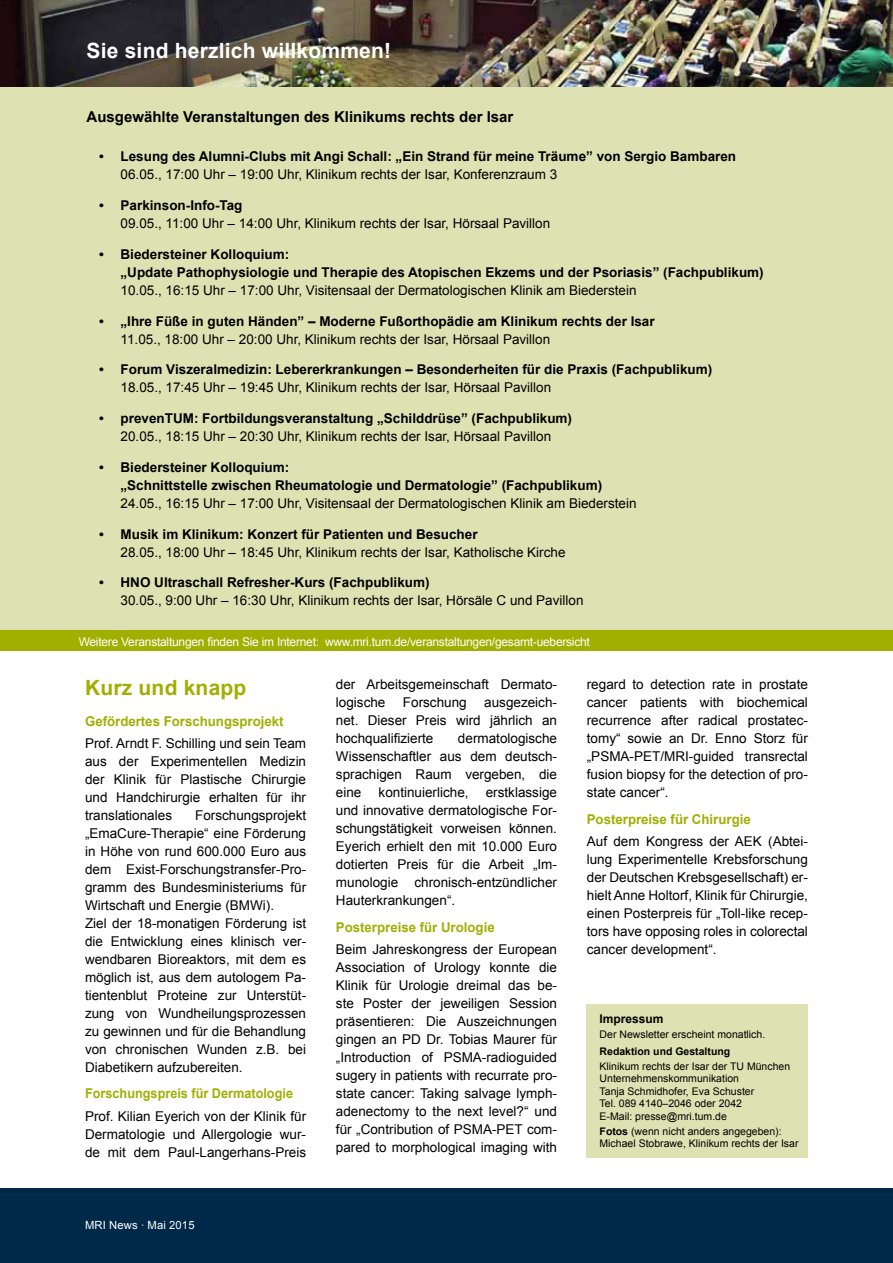
<style>
.page{position:relative;width:893px;height:1263px;background:#fff}
.page>*{position:absolute;margin:0;border:0;box-sizing:border-box;transform-origin:0 0}
.t1{font:700 21px "Arial";letter-spacing:.01em;color:#fff}
.t2{font:700 21px "Arial";letter-spacing:.01em;color:#a0af00}
.t3{font:700 15px "Arial";color:#000}
.t4{font:13.5px/18px "Arial";color:#000;text-align:justify}
.t5{font:700 13.5px/18px "Arial";color:#000}
.t6{font:700 13.5px "Arial";color:#a0af00}
.t7{font:700 13.5px "Arial";color:#a0af00;scale:.94 1}
.t8{font:12px "Arial";letter-spacing:-.02em;color:#fff}
.t9{font:700 12px "Arial";color:#000}
.t10{font:11.25px "Arial";letter-spacing:.01em;color:#fff}
.t11{font:10.5px/12.6px "Arial";color:#000}
.t12{font:700 10.5px "Arial";color:#000}
.s1{font-weight:700}
</style>
<div class="page">
<div style="left:0;top:1188px;width:893px;height:75px;background:#002848"></div>
<div style="left:0;top:86px;width:893px;height:553px;background:#dee2b2"></div>
<div style="left:0;top:631px;width:893px;height:20px;background:#a0af00"></div>
<img style="left:0;top:0;width:893px;height:86px">
<div style="left:587px;top:1004px;width:221px;height:154px;background:#dee2b2"></div>
<h1 class="t1" style="left:87px;top:37px;width:306px">Sie sind herzlich willkommen!</h1>
<p class="t3" style="left:87px;top:107px;width:428px">Ausgewählte Veranstaltungen des Klinikums rechts der Isar</p>
<p class="t5" style="left:99px;top:148px;width:638px">• Lesung des Alumni-Clubs mit Angi Schall: „Ein Strand für meine Träume” von Sergio Bambaren</p>
<p class="t4" style="left:121px;top:166px;width:438px">06.05., 17:00 Uhr – 19:00 Uhr, Klinikum rechts der Isar, Konferenzraum 3</p>
<p class="t5" style="left:99px;top:197px;width:145px">• Parkinson-Info-Tag</p>
<p class="t4" style="left:121px;top:214px;width:431px">09.05., 11:00 Uhr – 14:00 Uhr, Klinikum rechts der Isar, Hörsaal Pavillon</p>
<p class="t5" style="left:121px;top:245px;width:645px;text-indent:-21px">• Biedersteiner Kolloquium:<br>„Update Pathophysiologie und Therapie des Atopischen Ekzems und der Psoriasis” (Fachpublikum)</p>
<p class="t4" style="left:121px;top:281px;width:517px">10.05., 16:15 Uhr – 17:00 Uhr, Visitensaal der Dermatologischen Klinik am Biederstein</p>
<p class="t5" style="left:99px;top:312px;width:557px">• „Ihre Füße in guten Händen” – Moderne Fußorthopädie am Klinikum rechts der Isar</p>
<p class="t4" style="left:121px;top:330px;width:431px">11.05., 18:00 Uhr – 20:00 Uhr, Klinikum rechts der Isar, Hörsaal Pavillon</p>
<p class="t5" style="left:99px;top:361px;width:614px">• Forum Viszeralmedizin: Lebererkrankungen – Besonderheiten für die Praxis (Fachpublikum)</p>
<p class="t4" style="left:121px;top:379px;width:432px">18.05., 17:45 Uhr – 19:45 Uhr, Klinikum rechts der Isar, Hörsaal Pavillon</p>
<p class="t5" style="left:99px;top:410px;width:474px">• prevenTUM: Fortbildungsveranstaltung „Schilddrüse” (Fachpublikum)</p>
<p class="t4" style="left:121px;top:427px;width:432px">20.05., 18:15 Uhr – 20:30 Uhr, Klinikum rechts der Isar, Hörsaal Pavillon</p>
<p class="t5" style="left:121px;top:458px;width:483px;text-indent:-21px">• Biedersteiner Kolloquium:<br>„Schnittstelle zwischen Rheumatologie und Dermatologie” (Fachpublikum)</p>
<p class="t4" style="left:121px;top:494px;width:517px">24.05., 16:15 Uhr – 17:00 Uhr, Visitensaal der Dermatologischen Klinik am Biederstein</p>
<p class="t5" style="left:99px;top:525px;width:380px">• Musik im Klinikum: Konzert für Patienten und Besucher</p>
<p class="t4" style="left:121px;top:543px;width:446px">28.05., 18:00 Uhr – 18:45 Uhr, Klinikum rechts der Isar, Katholische Kirche</p>
<p class="t5" style="left:99px;top:574px;width:332px">• HNO Ultraschall Refresher-Kurs (Fachpublikum)</p>
<p class="t4" style="left:121px;top:592px;width:464px">30.05., 9:00 Uhr – 16:30 Uhr, Klinikum rechts der Isar, Hörsäle C und Pavillon</p>
<p class="t8" style="left:79px;top:633px;width:513px">Weitere Veranstaltungen finden Sie im Internet: www.mri.tum.de/veranstaltungen/gesamt-uebersicht</p>
<h1 class="t2" style="left:85px;top:673px;width:163px">Kurz und knapp</h1>
<p class="t6" style="left:85px;top:712px;width:200px">Gefördertes Forschungsprojekt</p>
<p class="t4" style="left:85px;top:734px;width:223px">Prof. Arndt F. Schilling und sein Team aus der Experimentellen Medizin der Klinik für Plastische Chirurgie und Handchirurgie erhalten für ihr translationales</p>
<p class="t4" style="left:85px;top:806px;width:223px;text-align:left;text-indent:110px">Forschungsprojekt „EmaCure-Therapie“ eine Förderung in Höhe von rund 600.000 Euro aus dem Exist-Forschungstransfer-Pro&shy;gramm des Bundesministeriums für Wirtschaft und Energie (BMWi).<br>Ziel der 18-monatigen Förderung ist die Entwicklung eines klinisch ver&shy;wendbaren Bioreaktors, mit dem es möglich ist, aus dem autologem Pa&shy;tientenblut Proteine zur Unterstüt&shy;zung von Wundheilungsprozessen zu gewinnen und für die Behandlung von chronischen Wunden z.B. bei Diabetikern aufzubereiten.</p>
<p class="t7" style="left:85px;top:1085px;width:223px">Forschungspreis für Dermatologie</p>
<p class="t4" style="left:85px;top:1107px;width:223px">Prof. Kilian Eyerich von der Klinik für Dermatologie und Allergologie wur&shy;de mit dem Paul-Langerhans-Preis</p>
<p class="t10" style="left:85px;top:1217px;width:111px">MRI News ∙ Mai 2015</p>
<p class="t4" style="left:336px;top:676px;width:223px">der Arbeitsgemeinschaft Dermato&shy;logische</p>
<p class="t4" style="left:336px;top:694px;width:223px;text-indent:148px">ausgezeich&shy;net. Dieser Preis wird jährlich an hochqualifizierte</p>
<p class="t4" style="left:403px;top:694px;width:65px">Forschung</p>
<p class="t4" style="left:336px;top:730px;width:223px;text-indent:122px">dermatologische Wissenschaftler aus dem deutsch&shy;sprachigen Raum vergeben, die eine</p>
<p class="t4" style="left:336px;top:784px;width:223px;text-indent:150px">erstklassige und innovative dermatologische For&shy;schungstätigkeit vorweisen können.<br>Eyerich erhielt den mit 10.000 Euro dotierten Preis für die Arbeit „Im&shy;munologie chronisch-entzündlicher Hauterkrankungen“.</p>
<p class="t6" style="left:336px;top:918px;width:160px">Posterpreise für Urologie</p>
<p class="t4" style="left:336px;top:940px;width:223px">Beim Jahreskongress der European Association of Urology konnte die Klinik für Urologie dreimal das be&shy;ste Poster der jeweiligen Session präsentieren: Die Auszeichnungen gingen an PD Dr. Tobias Maurer für „Introduction of PSMA-radioguided sugery in patients with recurrate pro&shy;state cancer: Taking salvage lymph&shy;adenectomy to the next level?“ und für „Contribution of PSMA-PET com&shy;pared to morphological imaging with</p>
<p class="t4" style="left:379px;top:784px;width:92px">kontinuierliche,</p>
<p class="t4" style="left:587px;top:676px;width:223px">regard to detection rate in prostate cancer patients with biochemical recurrence after radical prostatec&shy;tomy“ sowie an Dr. Enno Storz für „PSMA-PET/MRI-guided transrectal fusion biopsy for the detection of pro&shy;state cancer“.</p>
<p class="t6" style="left:587px;top:810px;width:165px">Posterpreise für Chirurgie</p>
<p class="t4" style="left:587px;top:832px;width:223px">Auf dem Kongress der AEK (Abtei&shy;lung Experimentelle Krebsforschung der Deutschen Krebsgesellschaft) er&shy;hielt Anne Holtorf, Klinik für Chirurgie, einen Posterpreis für „Toll-like recep&shy;tors have opposing roles in colorectal cancer development“.</p>
<p class="t9" style="left:600px;top:1011px;width:66px">Impressum</p>
<p class="t11" style="left:600px;top:1028px;width:167px">Der Newsletter erscheint monatlich.</p>
<p class="t12" style="left:600px;top:1044px;width:132px">Redaktion und Gestaltung</p>
<p class="t11" style="left:600px;top:1059px;width:192px">Klinikum rechts der Isar der TU München<br>Unternehmenskommunikation<br>Tanja Schmidhofer, Eva Schuster<br>Tel. 089 4140–2046 oder 2042<br>E-Mail: presse@mri.tum.de</p>
<p class="t11" style="left:600px;top:1125px;width:200px"><span class="s1">Fotos</span> (wenn nicht anders angegeben):<br>Michael Stobrawe, Klinikum rechts der Isar</p>
</div>
